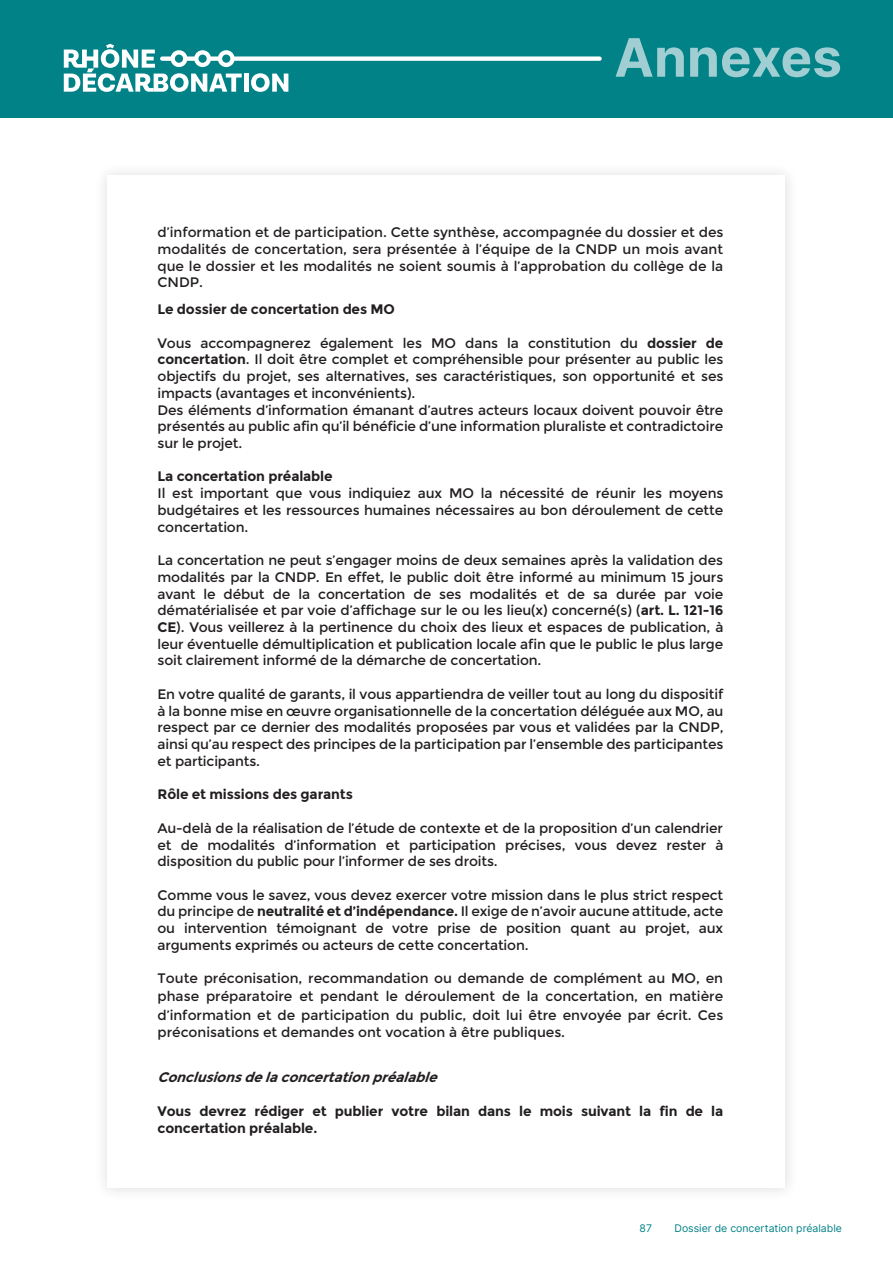
<style>
.page{position:relative;width:893px;height:1263px;background:#fff}
.page>*{position:absolute;margin:0;border:0;box-sizing:border-box;transform-origin:0 0}
.t1{font:700 52.95px "Inter";color:#a1ced2}
.t2{font:13.8px/16.6px "Montserrat";letter-spacing:-.01em;color:#231f20;text-align:justify}
.t3{font:700 13.8px/16.6px "Montserrat";letter-spacing:-.01em;color:#231f20}
.t4{font:italic 700 13.8px "Montserrat";color:#231f20}
.t5{font:10.5px "Inter";color:#008287}
.s1{font-weight:700}
</style>
<div class="page">
<div style="left:0;top:0;width:893px;height:118px;background:#008287"></div>
<svg style="left:64px;top:44px;width:538px;height:48px"></svg>
<div style="left:94px;top:162px;width:704px;height:1039px;background:#f8f8f8"></div>
<div style="left:108px;top:175px;width:677px;height:1013px;background:#fff"></div>
<h1 class="t1" style="left:614px;top:19px;width:229px">Annexes</h1>
<p class="t2" style="left:157px;top:224px;width:567px">d’information et de participation. Cette synthèse, accompagnée du dossier et des modalités de concertation, sera présentée à l’équipe de la CNDP un mois avant que le dossier et les modalités ne soient soumis à l’approbation du collège de la CNDP.</p>
<p class="t3" style="left:157px;top:301px;width:239px">Le dossier de concertation des MO</p>
<p class="t2" style="left:157px;top:334px;width:567px;text-align:left">Vous accompagnerez également les MO dans la constitution du <span class="s1">dossier de concertation</span>. Il doit être complet et compréhensible pour présenter au public les objectifs du projet, ses alternatives, ses caractéristiques, son opportunité et ses impacts (avantages et inconvénients).<br>Des éléments d’information émanant d’autres acteurs locaux doivent pouvoir être présentés au public afin qu’il bénéficie d’une information pluraliste et contradictoire sur le projet.</p>
<p class="t3" style="left:157px;top:468px;width:177px">La concertation préalable</p>
<p class="t2" style="left:157px;top:485px;width:567px">Il est important que vous indiquiez aux MO la nécessité de réunir les moyens budgétaires et les ressources humaines nécessaires au bon déroulement de cette concertation.</p>
<p class="t2" style="left:157px;top:552px;width:567px">La concertation ne peut s’engager moins de deux semaines après la validation des modalités par la CNDP. En effet, le public doit être informé au minimum 15 jours avant le début de la concertation de ses modalités et de sa durée par voie dématérialisée et par voie d’affichage sur le ou les lieu(x) concerné(s) (<span class="s1">art. L. 121-16<br>CE</span>). Vous veillerez à la pertinence du choix des lieux et espaces de publication, à leur éventuelle démultiplication et publication locale afin que le public le plus large soit clairement informé de la démarche de concertation.</p>
<p class="t2" style="left:157px;top:686px;width:568px">En votre qualité de garants, il vous appartiendra de veiller tout au long du dispositif à la bonne mise en œuvre organisationnelle de la concertation déléguée aux MO, au respect par ce dernier des modalités proposées par vous et validées par la CNDP, ainsi qu’au respect des principes de la participation par l’ensemble des participantes et participants.</p>
<p class="t3" style="left:157px;top:786px;width:197px">Rôle et missions des garants</p>
<p class="t2" style="left:157px;top:820px;width:568px">Au-delà de la réalisation de l’étude de contexte et de la proposition d’un calendrier et de modalités d’information et participation précises, vous devez rester à disposition du public pour l’informer de ses droits.</p>
<p class="t2" style="left:157px;top:887px;width:567px">Comme vous le savez, vous devez exercer votre mission dans le plus strict respect du principe de <span class="s1">neutralité et d’indépendance.</span> Il exige de n’avoir aucune attitude, acte ou intervention témoignant de votre prise de position quant au projet, aux arguments exprimés ou acteurs de cette concertation.</p>
<p class="t2" style="left:157px;top:970px;width:567px;line-height:18px">Toute préconisation, recommandation ou demande de complément au MO, en phase préparatoire et pendant le déroulement de la concertation, en matière d’information et de participation du public, doit lui être envoyée par écrit. Ces préconisations et demandes ont vocation à être publiques.</p>
<p class="t4" style="left:157px;top:1069px;width:286px">Conclusionsdelaconcertationpréalable</p>
<p class="t3" style="left:157px;top:1103px;width:567px">Vous devrez rédiger et publier votre bilan dans le mois suivant la fin de la concertation préalable.</p>
<p class="t5" style="left:640px;top:1221px;width:14px">87</p>
<p class="t5" style="left:674px;top:1221px;width:169px">Dossier de concertation préalable</p>
</div>
